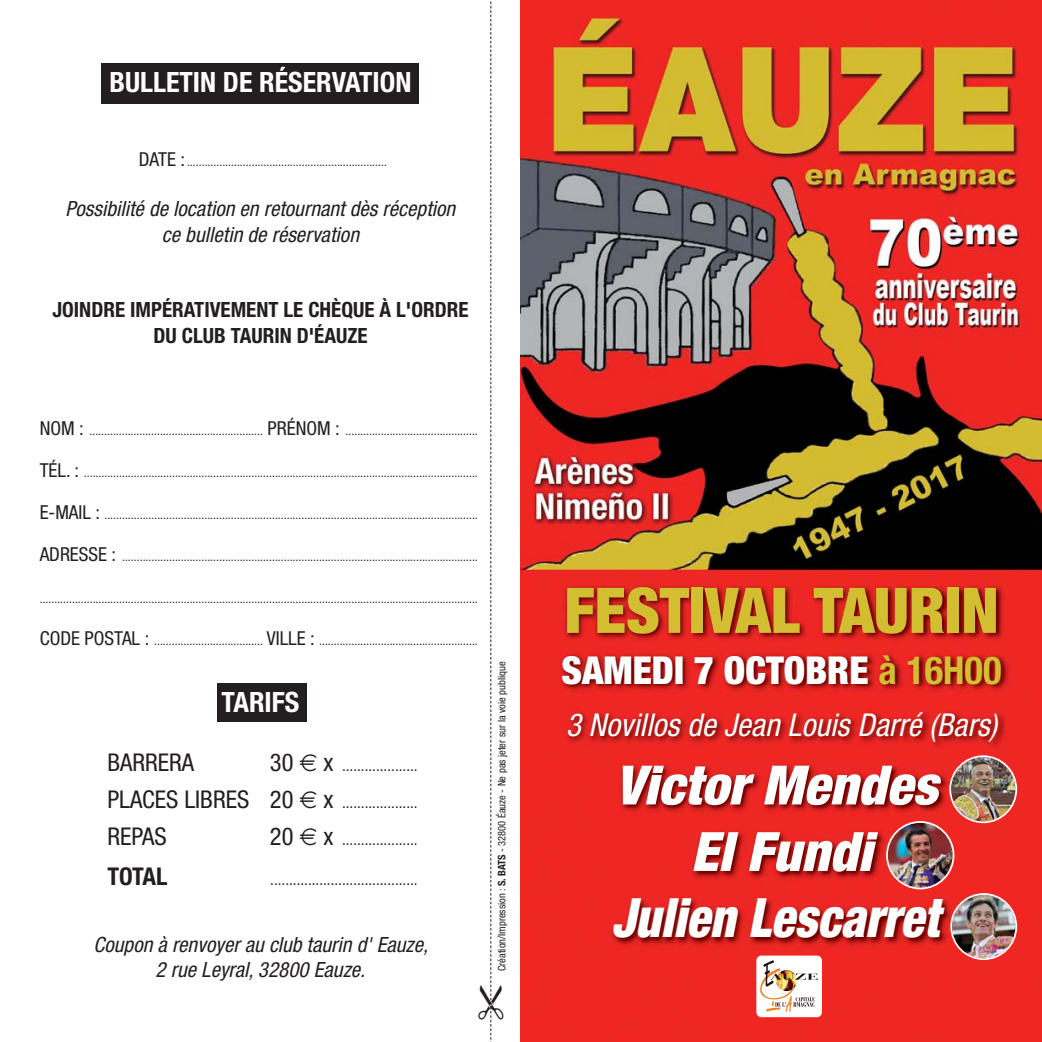
<style>
.page{position:relative;width:1042px;height:1042px;background:#fff}
.page>*{position:absolute;margin:0;border:0;box-sizing:border-box;transform-origin:0 0}
.t1{font:900 condensed 63px "Helvetica Neue";color:#d3bd31}
.t2{font:italic 900 condensed 54.25px/66.5px "Helvetica Neue";letter-spacing:.005em;color:#fff;text-align:center}
.t3{font:900 condensed 38.5px "Helvetica Neue";color:#fff}
.t4{font:italic condensed 31.5px "Helvetica Neue";color:#fff}
.t5{font:700 condensed 28px "Helvetica Neue";color:#fff}
.t6{font:700 condensed 28px "Helvetica Neue";color:#fff}
.t7{font:condensed 24.5px "Helvetica Neue";color:#231f20}
.t8{font:700 condensed 24.5px "Helvetica Neue";letter-spacing:-.015em;color:#231f20}
.t9{font:italic condensed 21px/25.6px "Helvetica Neue";color:#231f20;text-align:center}
.t10{font:700 condensed 21px/25.6px "Helvetica Neue";color:#231f20;text-align:center}
.t11{font:condensed 15.75px "Helvetica Neue";color:#231f20}
.t12{font:condensed 12.25px "Helvetica Neue";color:#231f20}
.t13{font:condensed 10.5px "Helvetica Neue";color:#231f20}
.s1{font-size:19.25px}
.s2{font-size:24.5px}
.s3{font-weight:700}
.s4{font-weight:700;color:#d3bd31}
</style>
<div class="page">
<img style="left:521px;top:0;width:521px;height:1042px">
<img style="left:520px;top:573px;width:522px;height:466px">
<img style="left:886px;top:755px;width:131px;height:205px">
<div style="left:101px;top:63px;width:318px;height:41px;background:#231f20"></div>
<div style="left:217px;top:683px;width:90px;height:38px;background:#231f20"></div>
<div style="left:756px;top:955px;width:66px;height:62px;background:#fff;border-radius:5px"></div>
<svg style="left:760px;top:960px;width:58px;height:52px"></svg>
<svg style="left:490px;top:1px;width:2px;height:1041px"></svg>
<h3 class="t5" style="left:110px;top:72px;width:303px">BULLETIN DE RÉSERVATION</h3>
<p class="t12" style="left:139px;top:157px;width:250px"><span class="s1">DATE :</span>....................................................................</p>
<h3 class="t9" style="left:66px;top:198px;width:391px">Possibilité de location en retournant dès réception ce bulletin de réservation</h3>
<h3 class="t10" style="left:53px;top:299px;width:417px">JOINDRE IMPÉRATIVEMENT LE CHÈQUE À L'ORDRE<br>DU CLUB TAURIN D'ÉAUZE</h3>
<p class="t12" style="left:40px;top:426px;width:440px"><span class="s1">NOM :</span> ........................................................... <span class="s1">PRÉNOM :</span> .............................................</p>
<p class="t12" style="left:40px;top:468px;width:440px"><span class="s1">TÉL. :</span> ......................................................................................................................................</p>
<p class="t12" style="left:40px;top:510px;width:440px"><span class="s1">E-MAIL :</span> ...............................................................................................................................</p>
<p class="t12" style="left:40px;top:552px;width:440px"><span class="s1">ADRESSE :</span> .........................................................................................................................</p>
<p class="t12" style="left:40px;top:594px;width:440px">.....................................................................................................................................................</p>
<p class="t12" style="left:40px;top:636px;width:440px"><span class="s1">CODE POSTAL :</span> ..................................... <span class="s1">VILLE :</span> ......................................................</p>
<h3 class="t6" style="left:222px;top:685px;width:79px">TARIFS</h3>
<h3 class="t7" style="left:107px;top:753px;width:88px">BARRERA</h3>
<p class="t11" style="left:270px;top:760px;width:149px"><span class="s2">30 x</span> ....................</p>
<p class="t11" style="left:107px;top:796px;width:312px"><span class="s2">PLACES LIBRES 20 x</span> ....................</p>
<h3 class="t7" style="left:107px;top:827px;width:61px">REPAS</h3>
<p class="t11" style="left:270px;top:833px;width:149px"><span class="s2">20 x</span> ....................</p>
<h3 class="t8" style="left:107px;top:867px;width:62px">TOTAL</h3>
<p class="t11" style="left:270px;top:873px;width:149px">.......................................</p>
<h3 class="t9" style="left:93px;top:933px;width:336px">Coupon à renvoyer au club taurin d' Eauze,<br>2 rue Leyral, 32800 Eauze.</h3>
<p class="t13" style="left:498px;top:971px;width:311px;rotate:-90deg">Création/Impression : <span class="s3">S. BATS</span> - 32800 Éauze - Ne pas jeter sur la voie publique</p>
<h1 class="t1" style="left:564px;top:588px;width:436px">FESTIVAL TAURIN</h1>
<h3 class="t3" style="left:561px;top:656px;width:442px">SAMEDI 7 OCTOBRE <span class="s4">à 16H00</span></h3>
<h3 class="t4" style="left:566px;top:713px;width:433px">3 Novillos de Jean Louis Darré (Bars)</h3>
<h2 class="t2" style="left:612px;top:756px;width:329px">Victor Mendes<br>El Fundi<br>Julien Lescarret</h2>
</div>
